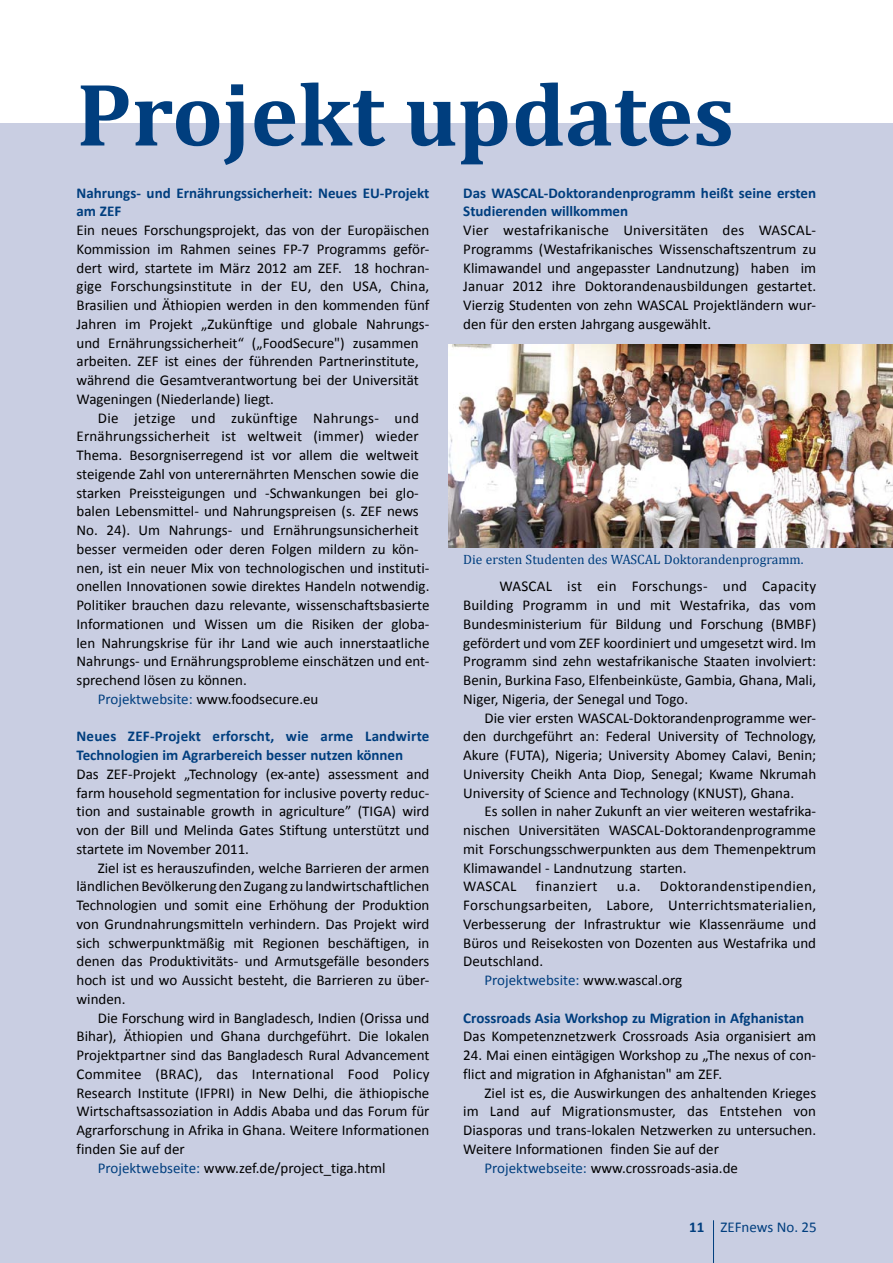
<style>
.page{position:relative;width:893px;height:1263px;background:#fff}
.page>*{position:absolute;margin:0;border:0;box-sizing:border-box;transform-origin:0 0}
.t1{font:700 90px "Cambria";color:#003e7e}
.ZEFnews_BodyText{font:15px/18.8px "Calibri";color:#000;text-align:justify}
.ZEFnews_BodyText_ers{font:15px/18.8px "Calibri";color:#000;text-align:justify}
.ZEFnews_Ü2{font:15px/18.8px "Calibri";color:#000;text-align:justify}
.ZEFnews_Ü2-2{font:700 15px/18.8px "Calibri";color:#003e7e}
.ZEFnews_BodyText-2{font:15px "Calibri";color:#003e7e}
.ZEFnews_BodyText_ers-2{font:15px "Calibri";letter-spacing:.03em;color:#000}
.ZEFnews_BU{font:13.5px "Cambria";color:#003e7e}
.s1{color:#003e7e}
.s2{color:#000}
</style>
<div class="page">
<div style="left:0;top:123px;width:893px;height:1139px;background:#c9cee2"></div>
<hr style="left:713px;top:1220px;width:1px;height:43px;background:#003e7e">
<img style="left:449px;top:344px;width:444px;height:203px">
<p class="t1" style="left:77px;top:60px;width:659px">Projekt updates</p>
<p class="ZEFnews_Ü2-2" style="left:77px;top:182px;width:354px">Nahrungs- und Ernährungssicherheit: Neues EU-Projekt am ZEF</p>
<p class="ZEFnews_BodyText_ers" style="left:77px;top:220px;width:354px;text-align:left">Ein neues Forschungsprojekt, das von der Europäischen Kommission im Rahmen seines FP-7 Programms geför&shy;dert wird, startete im März 2012 am ZEF. 18 hochran&shy;gige Forschungsinstitute in der EU, den USA, China, Brasilien und Äthiopien werden in den kommenden fünf Jahren im Projekt „Zukünftige und globale Nahrungs&shy;und Ernährungssicherheit“ („FoodSecure") zusammen arbeiten. ZEF ist eines der führenden Partnerinstitute, während die Gesamtverantwortung bei der Universität Wageningen (Niederlande) liegt.</p>
<p class="ZEFnews_BodyText" style="left:77px;top:407px;width:354px;text-align:left;text-indent:21px">Die jetzige und zukünftige Nahrungs- und Ernährungssicherheit ist weltweit (immer) wieder Thema. Besorgniserregend ist vor allem die weltweit steigende Zahl von unterernährten Menschen sowie die starken Preissteigungen und -Schwankungen bei glo&shy;balen Lebensmittel- und Nahrungspreisen (s. ZEF news No. 24). Um Nahrungs- und Ernährungsunsicherheit besser vermeiden oder deren Folgen mildern zu kön&shy;nen, ist ein neuer Mix von technologischen und instituti&shy;onellen Innovationen sowie direktes Handeln notwendig.<br>Politiker brauchen dazu relevante, wissenschaftsbasierte Informationen und Wissen um die Risiken der globa&shy;len Nahrungskrise für ihr Land wie auch innerstaatliche Nahrungs- und Ernährungsprobleme einschätzen und ent&shy;sprechend lösen zu können.</p>
<p class="ZEFnews_BodyText" style="left:98px;top:689px;width:222px"><span class="s1">Projektwebsite:</span> www.foodsecure.eu</p>
<p class="ZEFnews_Ü2-2" style="left:77px;top:726px;width:354px">Neues ZEF-Projekt erforscht, wie arme Landwirte<br>Technologien im Agrarbereich besser nutzen können</p>
<p class="ZEFnews_Ü2" style="left:77px;top:764px;width:354px">Das ZEF-Projekt „Technology (ex-ante) assessment and farm household segmentation for inclusive poverty reduc&shy;tion and sustainable growth in agriculture” (TIGA) wird von der Bill und Melinda Gates Stiftung unterstützt und startete im November 2011.</p>
<p class="ZEFnews_BodyText" style="left:77px;top:857px;width:354px;text-indent:21px">Ziel ist es herauszufinden, welche Barrieren der armen ländlichen Bevölkerung den Zugang zu landwirtschaftlichen Technologien und somit eine Erhöhung der Produktion von Grundnahrungsmitteln verhindern. Das Projekt wird sich schwerpunktmäßig mit Regionen beschäftigen, in denen das Produktivitäts- und Armutsgefälle besonders hoch ist und wo Aussicht besteht, die Barrieren zu über&shy;winden.</p>
<p class="ZEFnews_BodyText" style="left:77px;top:1007px;width:354px;text-indent:21px">Die Forschung wird in Bangladesch, Indien (Orissa und Bihar), Äthiopien und Ghana durchgeführt. Die lokalen Projektpartner sind das Bangladesch Rural Advancement Commitee (BRAC), das International Food Policy Research Institute (IFPRI) in New Delhi, die äthiopische Wirtschaftsassoziation in Addis Ababa und das Forum für Agrarforschung in Afrika in Ghana. Weitere Informationen finden Sie auf der</p>
<p class="ZEFnews_BodyText" style="left:98px;top:1157px;width:289px"><span class="s1">Projektwebseite:</span> www.zef.de/project_tiga.html</p>
<p class="ZEFnews_Ü2-2" style="left:463px;top:182px;width:354px">Das WASCAL-Doktorandenprogramm heißt seine ersten<br>Studierenden willkommen</p>
<p class="ZEFnews_BodyText_ers" style="left:463px;top:220px;width:354px">Vier westafrikanische Universitäten des WASCAL-Programms (Westafrikanisches Wissenschaftszentrum zu Klimawandel und angepasster Landnutzung) haben im Januar 2012 ihre Doktorandenausbildungen gestartet.<br>Vierzig Studenten von zehn WASCAL Projektländern wur&shy;den für den ersten Jahrgang ausgewählt.</p>
<p class="ZEFnews_BU" style="left:463px;top:552px;width:342px">Die ersten Studenten des WASCAL Doktorandenprogramm.</p>
<p class="ZEFnews_BodyText" style="left:463px;top:576px;width:354px;text-indent:36px">WASCAL ist ein Forschungs- und Capacity Building Programm in und mit Westafrika, das vom Bundesministerium für Bildung und Forschung (BMBF) gefördert und vom ZEF koordiniert und umgesetzt wird. Im Programm sind zehn westafrikanische Staaten involviert:<br>Benin, Burkina Faso, Elfenbeinküste, Gambia, Ghana, Mali, Niger, Nigeria, der Senegal und Togo.</p>
<p class="ZEFnews_BodyText" style="left:463px;top:707px;width:354px;text-indent:21px">Die vier ersten WASCAL-Doktorandenprogramme wer&shy;den durchgeführt an: Federal University of Technology, Akure (FUTA), Nigeria; University Abomey Calavi, Benin; University Cheikh Anta Diop, Senegal; Kwame Nkrumah University of Science and Technology (KNUST), Ghana.</p>
<p class="ZEFnews_BodyText" style="left:463px;top:801px;width:354px;text-indent:21px">Es sollen in naher Zukunft an vier weiteren westafrika&shy;nischen Universitäten WASCAL-Doktorandenprogramme mit Forschungsschwerpunkten aus dem Themenpektrum Klimawandel - Landnutzung starten.</p>
<p class="ZEFnews_BodyText_ers" style="left:463px;top:876px;width:55px">WASCAL</p>
<p class="ZEFnews_BodyText_ers-2" style="left:536px;top:877px;width:63px">finanziert</p>
<p class="ZEFnews_BodyText_ers" style="left:617px;top:876px;width:25px">u.a.</p>
<p class="ZEFnews_BodyText_ers" style="left:463px;top:876px;width:354px;text-indent:196px">Doktorandenstipendien, Forschungsarbeiten, Labore, Unterrichtsmaterialien, Verbesserung der Infrastruktur wie Klassenräume und Büros und Reisekosten von Dozenten aus Westafrika und Deutschland.</p>
<p class="ZEFnews_BodyText-2" style="left:485px;top:971px;width:199px">Projektwebsite: <span class="s2">www.wascal.org</span></p>
<p class="ZEFnews_Ü2-2" style="left:463px;top:1007px;width:342px">Crossroads Asia Workshop zu Migration in Afghanistan</p>
<p class="ZEFnews_Ü2" style="left:463px;top:1026px;width:354px">Das Kompetenznetzwerk Crossroads Asia organisiert am</p>
<p class="ZEFnews_Ü2" style="left:463px;top:1045px;width:354px">24. Mai einen eintägigen Workshop zu „The nexus of con&shy;flict and migration in Afghanistan" am ZEF.</p>
<p class="ZEFnews_BodyText" style="left:463px;top:1082px;width:354px;text-indent:21px">Ziel ist es, die Auswirkungen des anhaltenden Krieges im Land auf Migrationsmuster, das Entstehen von Diasporas und trans-lokalen Netzwerken zu untersuchen.<br>Weitere Informationen finden Sie auf der</p>
<p class="ZEFnews_BodyText" style="left:485px;top:1157px;width:255px"><span class="s1">Projektwebseite:</span> www.crossroads-asia.de</p>
<p class="ZEFnews_Ü2-2" style="left:689px;top:1216px;width:17px">11</p>
<p class="ZEFnews_BodyText-2" style="left:720px;top:1217px;width:98px">ZEFnews No. 25</p>
</div>
